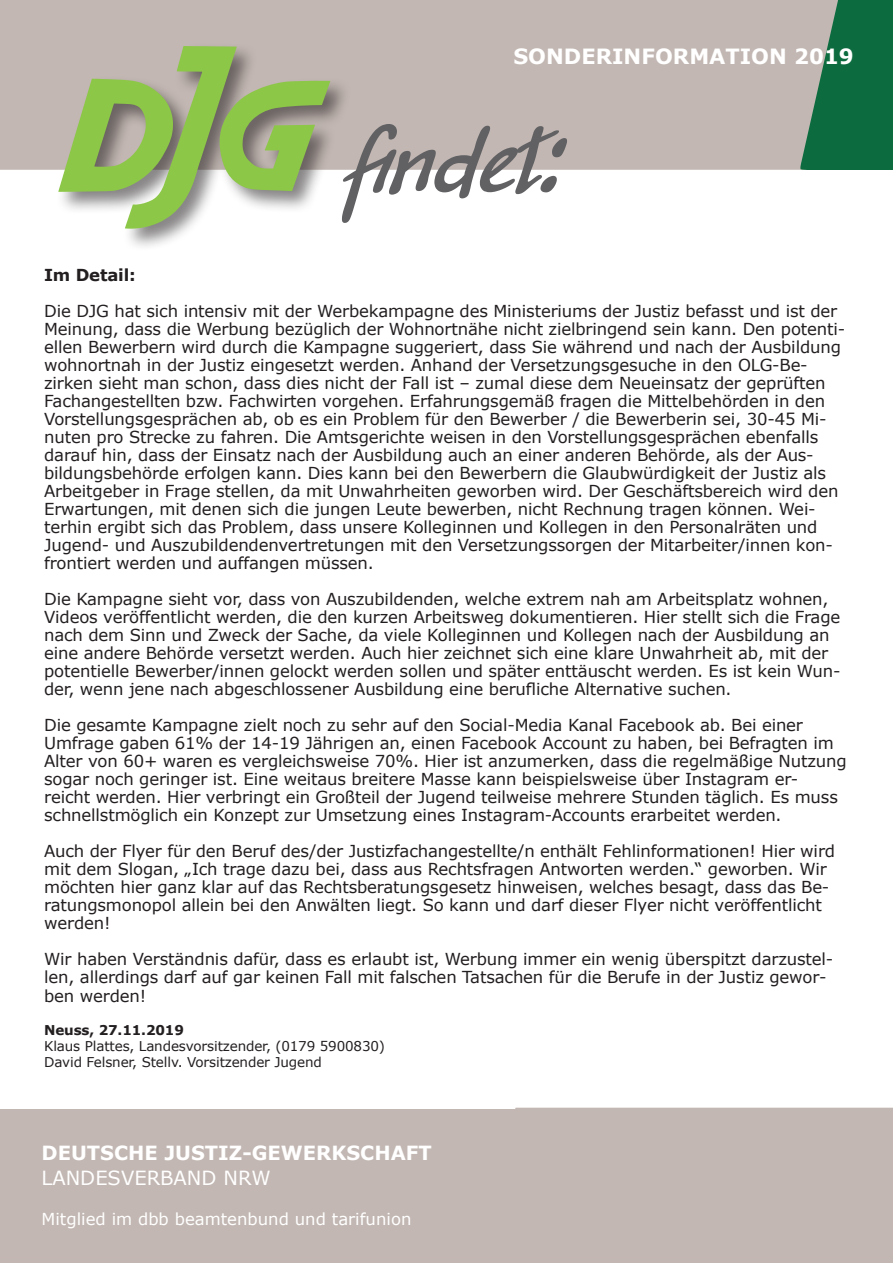
<style>
.page{position:relative;width:893px;height:1263px;background:#fff}
.page>*{position:absolute;margin:0;border:0;box-sizing:border-box;transform-origin:0 0}
.t1{font:italic 90px "Jakob";color:#616164}
.t2{font:700 21px "Verdana";color:#fff}
.t3{font:700 19.5px "Verdana";color:#fff}
.t4{font:19.5px "Verdana";color:#fff}
.t5{font:16.5px/18px "Verdana";letter-spacing:-.01em;color:#231f20}
.t6{font:16.5px "Verdana";color:#fff}
.t7{font:700 16.5px "Verdana";letter-spacing:-.01em;color:#231f20}
.t8{font:13.5px "Verdana";letter-spacing:-.01em;color:#231f20}
.t9{font:700 13.5px "Verdana";letter-spacing:-.01em;color:#231f20}
.s1{font-size:108px}
</style>
<div class="page">
<div style="left:0;top:0;width:510px;height:170px;background:#c2b7b2"></div>
<svg style="left:510px;top:0;width:383px;height:170px;background:#9ea89b"></svg>
<div style="left:0;top:1109px;width:480px;height:154px;background:#c2b7b2"></div>
<div style="left:480px;top:1108px;width:413px;height:155px;background:#c2b7b2"></div>
<div style="left:56px;top:42px;width:296px;height:209px;background:#231f20;opacity:.55"></div>
<svg style="left:58px;top:46px;width:272px;height:183px;background:#aabe8a"></svg>
<p class="t2" style="left:513px;top:43px;width:342px">SONDERINFORMATION 2019</p>
<p class="t1" style="left:341px;top:92px;width:278px">findet<span class="s1">:</span></p>
<p class="t7" style="left:44px;top:264px;width:93px">Im Detail:</p>
<p class="t5" style="left:44px;top:302px;width:803px">Die DJG hat sich intensiv mit der Werbekampagne des Ministeriums der Justiz befasst und ist der Meinung, dass die Werbung bezüglich der Wohnortnähe nicht zielbringend sein kann. Den potenti&shy;ellen Bewerbern wird durch die Kampagne suggeriert, dass Sie während und nach der Ausbildung wohnortnah in der Justiz eingesetzt werden. Anhand der Versetzungsgesuche in den OLG-Be&shy;zirken sieht man schon, dass dies nicht der Fall ist – zumal diese dem Neueinsatz der geprüften Fachangestellten bzw. Fachwirten vorgehen. Erfahrungsgemäß fragen die Mittelbehörden in den Vorstellungsgesprächen ab, ob es ein Problem für den Bewerber / die Bewerberin sei, 30-45 Mi&shy;nuten pro Strecke zu fahren. Die Amtsgerichte weisen in den Vorstellungsgesprächen ebenfalls darauf hin, dass der Einsatz nach der Ausbildung auch an einer anderen Behörde, als der Aus&shy;bildungsbehörde erfolgen kann. Dies kann bei den Bewerbern die Glaubwürdigkeit der Justiz als Arbeitgeber in Frage stellen, da mit Unwahrheiten geworben wird. Der Geschäftsbereich wird den Erwartungen, mit denen sich die jungen Leute bewerben, nicht Rechnung tragen können. Wei&shy;terhin ergibt sich das Problem, dass unsere Kolleginnen und Kollegen in den Personalräten und Jugend- und Auszubildendenvertretungen mit den Versetzungssorgen der Mitarbeiter/innen kon&shy;frontiert werden und auffangen müssen.</p>
<p class="t5" style="left:44px;top:590px;width:798px">Die Kampagne sieht vor, dass von Auszubildenden, welche extrem nah am Arbeitsplatz wohnen, Videos veröffentlicht werden, die den kurzen Arbeitsweg dokumentieren. Hier stellt sich die Frage nach dem Sinn und Zweck der Sache, da viele Kolleginnen und Kollegen nach der Ausbildung an eine andere Behörde versetzt werden. Auch hier zeichnet sich eine klare Unwahrheit ab, mit der potentielle Bewerber/innen gelockt werden sollen und später enttäuscht werden. Es ist kein Wun&shy;der, wenn jene nach abgeschlossener Ausbildung eine berufliche Alternative suchen.</p>
<p class="t5" style="left:44px;top:716px;width:804px">Die gesamte Kampagne zielt noch zu sehr auf den Social-Media Kanal Facebook ab. Bei einer Umfrage gaben 61% der 14-19 Jährigen an, einen Facebook Account zu haben, bei Befragten im Alter von 60+ waren es vergleichsweise 70%. Hier ist anzumerken, dass die regelmäßige Nutzung sogar noch geringer ist. Eine weitaus breitere Masse kann beispielsweise über Instagram er&shy;reicht werden. Hier verbringt ein Großteil der Jugend teilweise mehrere Stunden täglich. Es muss schnellstmöglich ein Konzept zur Umsetzung eines Instagram-Accounts erarbeitet werden.</p>
<p class="t5" style="left:44px;top:842px;width:792px">Auch der Flyer für den Beruf des/der Justizfachangestellte/n enthält Fehlinformationen! Hier wird mit dem Slogan, „Ich trage dazu bei, dass aus Rechtsfragen Antworten werden.“ geworben. Wir möchten hier ganz klar auf das Rechtsberatungsgesetz hinweisen, welches besagt, dass das Be&shy;ratungsmonopol allein bei den Anwälten liegt. So kann und darf dieser Flyer nicht veröffentlicht werden!</p>
<p class="t5" style="left:44px;top:950px;width:791px">Wir haben Verständnis dafür, dass es erlaubt ist, Werbung immer ein wenig überspitzt darzustel&shy;len, allerdings darf auf gar keinen Fall mit falschen Tatsachen für die Berufe in der Justiz gewor-</p>
<p class="t5" style="left:44px;top:988px;width:104px">ben werden!</p>
<p class="t9" style="left:44px;top:1021px;width:141px">Neuss, 27.11.2019</p>
<p class="t8" style="left:44px;top:1037px;width:342px">Klaus Plattes, Landesvorsitzender, (0179 5900830)</p>
<p class="t8" style="left:44px;top:1054px;width:279px">David Felsner, Stellv. Vorsitzender Jugend</p>
<p class="t3" style="left:42px;top:1140px;width:392px">DEUTSCHE JUSTIZ-GEWERKSCHAFT</p>
<p class="t4" style="left:42px;top:1165px;width:231px">LANDESVERBAND NRW</p>
<p class="t6" style="left:42px;top:1208px;width:371px">Mitglied im dbb beamtenbund und tarifunion</p>
</div>
